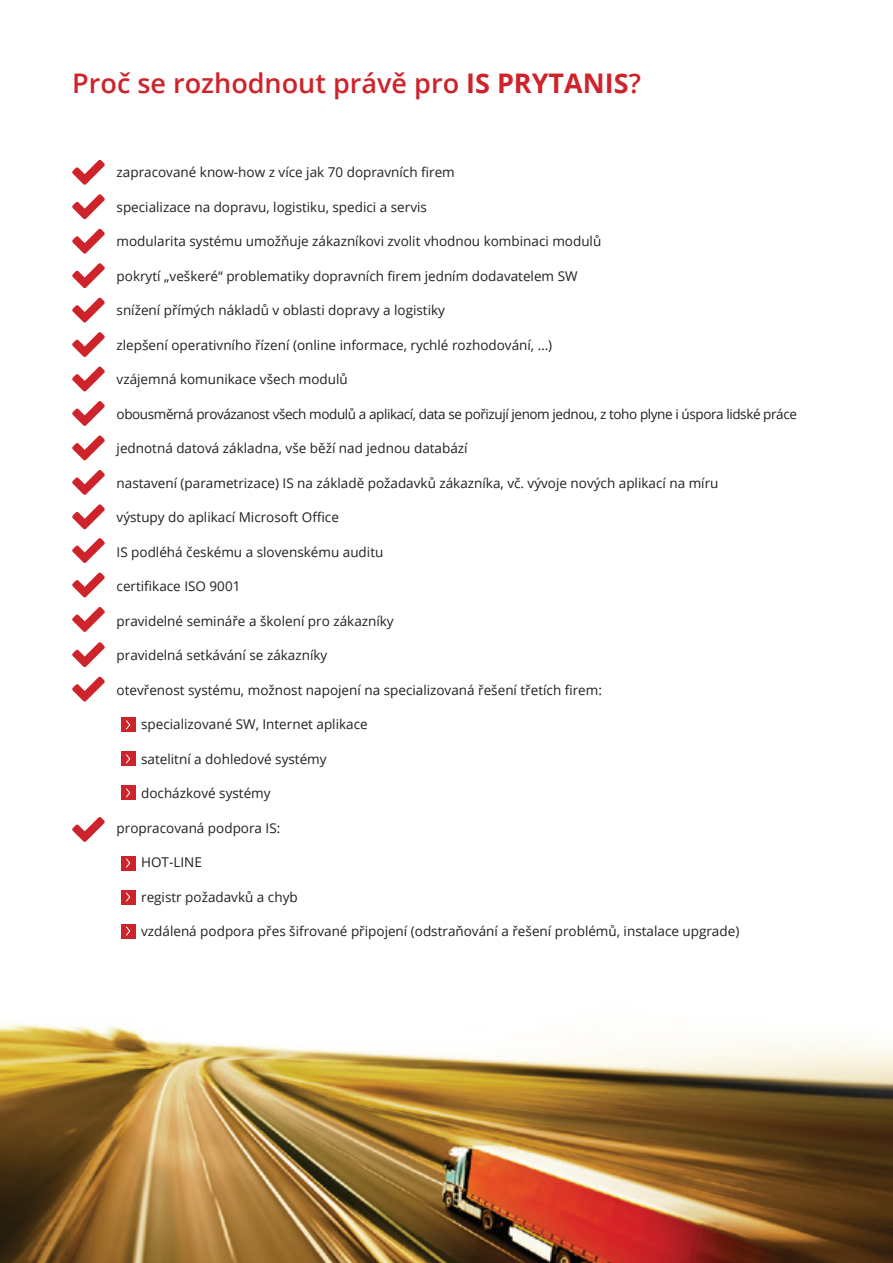
<style>
.page{position:relative;width:893px;height:1263px;background:#fff}
.page>*{position:absolute;margin:0;border:0;box-sizing:border-box;transform-origin:0 0}
.t1{font:600 27px "Open Sans";color:#ce232a}
.t2{font:13.5px "Open Sans";color:#231f20}
.t3{font:13.5px "Open Sans";letter-spacing:-.03em;color:#231f20}
.s1{font-weight:700}
</style>
<div class="page">
<img style="left:0;top:1023px;width:893px;height:240px">
<svg style="left:72px;top:160px;width:33px;height:25px"></svg>
<svg style="left:72px;top:194px;width:33px;height:25px"></svg>
<svg style="left:72px;top:229px;width:33px;height:25px"></svg>
<svg style="left:72px;top:263px;width:33px;height:25px"></svg>
<svg style="left:72px;top:298px;width:33px;height:24px"></svg>
<svg style="left:72px;top:332px;width:33px;height:25px"></svg>
<svg style="left:72px;top:367px;width:33px;height:24px"></svg>
<svg style="left:72px;top:401px;width:33px;height:25px"></svg>
<svg style="left:72px;top:435px;width:33px;height:25px"></svg>
<svg style="left:72px;top:470px;width:33px;height:25px"></svg>
<svg style="left:72px;top:504px;width:33px;height:25px"></svg>
<svg style="left:72px;top:642px;width:33px;height:25px"></svg>
<svg style="left:72px;top:677px;width:33px;height:24px"></svg>
<svg style="left:72px;top:817px;width:33px;height:25px"></svg>
<svg style="left:72px;top:538px;width:33px;height:25px"></svg>
<svg style="left:72px;top:573px;width:33px;height:24px"></svg>
<svg style="left:72px;top:607px;width:33px;height:25px"></svg>
<div style="left:121px;top:856px;width:14px;height:14px;background:#ce232a"></div>
<svg style="left:126px;top:858px;width:4px;height:10px"></svg>
<div style="left:121px;top:718px;width:14px;height:14px;background:#ce232a"></div>
<svg style="left:126px;top:720px;width:4px;height:10px"></svg>
<div style="left:121px;top:890px;width:14px;height:14px;background:#ce232a"></div>
<svg style="left:126px;top:892px;width:4px;height:10px"></svg>
<div style="left:121px;top:752px;width:14px;height:14px;background:#ce232a"></div>
<svg style="left:126px;top:754px;width:4px;height:10px"></svg>
<div style="left:121px;top:924px;width:14px;height:14px;background:#ce232a"></div>
<svg style="left:126px;top:926px;width:4px;height:10px"></svg>
<div style="left:121px;top:786px;width:14px;height:14px;background:#ce232a"></div>
<svg style="left:126px;top:788px;width:4px;height:10px"></svg>
<h1 class="t1" style="left:72px;top:65px;width:570px">Proč se rozhodnout právě pro <span class="s1">IS PRYTANIS</span>?</h1>
<p class="t2" style="left:117px;top:163px;width:340px">zapracované know-how z více jak 70 dopravních firem</p>
<p class="t2" style="left:117px;top:198px;width:312px">specializace na dopravu, logistiku, spedici a servis</p>
<p class="t2" style="left:117px;top:232px;width:486px">modularita systému umožňuje zákazníkovi zvolit vhodnou kombinaci modulů</p>
<p class="t2" style="left:117px;top:267px;width:462px">pokrytí „veškeré“ problematiky dopravních firem jedním dodavatelem SW</p>
<p class="t2" style="left:117px;top:301px;width:330px">snížení přímých nákladů v oblasti dopravy a logistiky</p>
<p class="t2" style="left:117px;top:336px;width:437px">zlepšení operativního řízení (online informace, rychlé rozhodování, …)</p>
<p class="t2" style="left:117px;top:370px;width:233px">vzájemná komunikace všech modulů</p>
<p class="t3" style="left:117px;top:405px;width:682px">obousměrná provázanost všech modulů a aplikací, data se pořizují jenom jednou, z toho plyne i úspora lidské práce</p>
<p class="t2" style="left:117px;top:439px;width:353px">jednotná datová základna, vše běží nad jednou databází</p>
<p class="t2" style="left:117px;top:474px;width:603px">nastavení (parametrizace) IS na základě požadavků zákazníka, vč. vývoje nových aplikací na míru</p>
<p class="t2" style="left:117px;top:508px;width:224px">výstupy do aplikací Microsoft Office</p>
<p class="t2" style="left:117px;top:543px;width:268px">IS podléhá českému a slovenskému auditu</p>
<p class="t2" style="left:117px;top:577px;width:125px">certifikace ISO 9001</p>
<p class="t2" style="left:117px;top:612px;width:279px">pravidelné semináře a školení pro zákazníky</p>
<p class="t2" style="left:117px;top:646px;width:212px">pravidelná setkávání se zákazníky</p>
<p class="t2" style="left:117px;top:681px;width:487px">otevřenost systému, možnost napojení na specializovaná řešení třetích firem:</p>
<p class="t2" style="left:141px;top:715px;width:228px">specializované SW, Internet aplikace</p>
<p class="t2" style="left:141px;top:750px;width:187px">satelitní a dohledové systémy</p>
<p class="t2" style="left:141px;top:784px;width:131px">docházkové systémy</p>
<p class="t2" style="left:117px;top:819px;width:165px">propracovaná podpora IS:</p>
<p class="t2" style="left:141px;top:853px;width:62px">HOT-LINE</p>
<p class="t2" style="left:141px;top:888px;width:158px">registr požadavků a chyb</p>
<p class="t2" style="left:141px;top:922px;width:600px">vzdálená podpora přes šifrované připojení (odstraňování a řešení problémů, instalace upgrade)</p>
</div>
